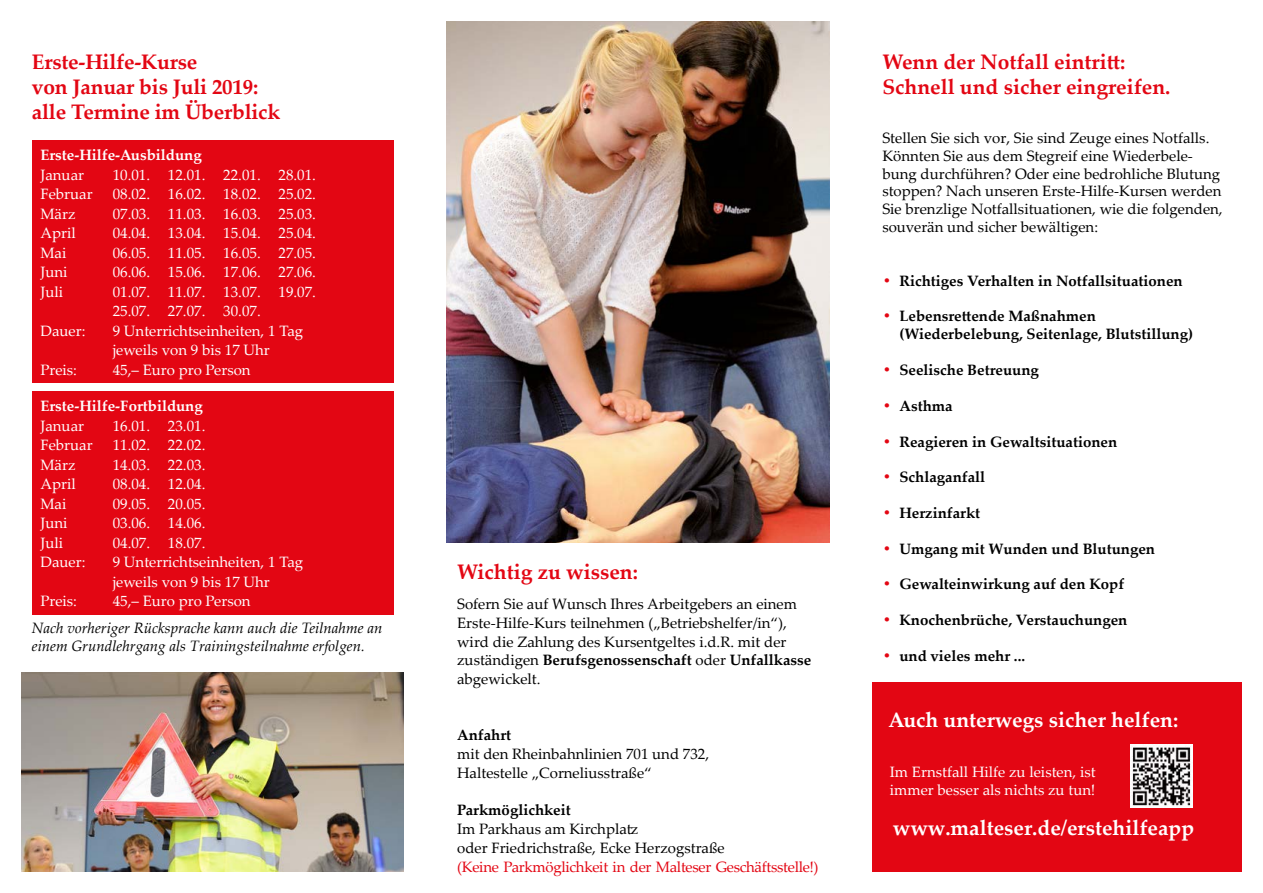
<style>
.page{position:relative;width:1263px;height:893px;background:#fff}
.page>*{position:absolute;margin:0;border:0;box-sizing:border-box;transform-origin:0 0}
.t1{font:700 21px/25.2px "Palatino Linotype";color:#e30613}
.t2{font:700 21px "Palatino Linotype";color:#fff}
.t3{font:15px/18.8px "Palatino Linotype";color:#000}
.t4{font:15px/19.5px "Palatino Linotype";color:#fff}
.t5{font:700 15px/17.9px "Palatino Linotype";color:#000}
.t6{font:italic 15px/18px "Palatino Linotype";color:#000}
.t7{font:15px "Palatino Linotype";letter-spacing:-.02em;color:#e30613}
.t8{font:700 15px "Palatino Linotype";color:#fff}
.s1{font-weight:700}
.s2{color:#e30613}
</style>
<div class="page">
<div style="left:872px;top:682px;width:370px;height:190px;background:#e30613"></div>
<img style="left:1130px;top:745px;width:63px;height:62px">
<img style="left:446px;top:21px;width:383px;height:522px">
<div style="left:32px;top:141px;width:361px;height:242px;background:#e30613"></div>
<div style="left:32px;top:392px;width:361px;height:223px;background:#e30613"></div>
<img style="left:21px;top:672px;width:383px;height:200px">
<h1 class="t1" style="left:32px;top:48px;width:250px">Erste-Hilfe-Kurse<br>von Januar bis Juli 2019: alle Termine im Überblick</h1>
<h1 class="t1" style="left:882px;top:48px;width:290px">Wenn der Notfall eintritt:<br>Schnell und sicher eingreifen.</h1>
<p class="t8" style="left:40px;top:144px;width:163px">Erste-Hilfe-Ausbildung</p>
<p class="t4" style="left:40px;top:164px;width:45px">Januar</p>
<p class="t4" style="left:113px;top:164px;width:205px">10.01. 12.01. 22.01. 28.01.</p>
<p class="t4" style="left:40px;top:184px;width:54px">Februar</p>
<p class="t4" style="left:113px;top:184px;width:205px">08.02. 16.02. 18.02. 25.02.</p>
<p class="t4" style="left:40px;top:203px;width:37px">März</p>
<p class="t4" style="left:113px;top:203px;width:205px">07.03. 11.03. 16.03. 25.03.</p>
<p class="t4" style="left:40px;top:223px;width:37px">April</p>
<p class="t4" style="left:113px;top:223px;width:205px">04.04. 13.04. 15.04. 25.04.</p>
<p class="t4" style="left:40px;top:242px;width:28px">Mai</p>
<p class="t4" style="left:113px;top:242px;width:205px">06.05. 11.05. 16.05. 27.05.</p>
<p class="t4" style="left:40px;top:262px;width:29px">Juni</p>
<p class="t4" style="left:113px;top:262px;width:205px">06.06. 15.06. 17.06. 27.06.</p>
<p class="t4" style="left:40px;top:281px;width:24px">Juli</p>
<p class="t4" style="left:113px;top:281px;width:205px">01.07. 11.07. 13.07. 19.07.<br>25.07. 27.07. 30.07.</p>
<p class="t4" style="left:40px;top:320px;width:47px">Dauer:</p>
<p class="t4" style="left:113px;top:320px;width:192px">9 Unterrichtseinheiten, 1 Tag jeweils von 9 bis 17 Uhr</p>
<p class="t4" style="left:40px;top:359px;width:38px">Preis:</p>
<p class="t4" style="left:113px;top:359px;width:139px">45,– Euro pro Person</p>
<p class="t8" style="left:40px;top:395px;width:164px">Erste-Hilfe-Fortbildung</p>
<p class="t4" style="left:40px;top:415px;width:45px">Januar</p>
<p class="t4" style="left:113px;top:415px;width:94px">16.01. 23.01.</p>
<p class="t4" style="left:40px;top:435px;width:54px">Februar</p>
<p class="t4" style="left:113px;top:435px;width:94px">11.02. 22.02.</p>
<p class="t4" style="left:40px;top:454px;width:37px">März</p>
<p class="t4" style="left:113px;top:454px;width:94px">14.03. 22.03.</p>
<p class="t4" style="left:40px;top:474px;width:37px">April</p>
<p class="t4" style="left:113px;top:474px;width:94px">08.04. 12.04.</p>
<p class="t4" style="left:40px;top:493px;width:28px">Mai</p>
<p class="t4" style="left:113px;top:493px;width:94px">09.05. 20.05.</p>
<p class="t4" style="left:40px;top:513px;width:29px">Juni</p>
<p class="t4" style="left:113px;top:513px;width:94px">03.06. 14.06.</p>
<p class="t4" style="left:40px;top:532px;width:24px">Juli</p>
<p class="t4" style="left:113px;top:532px;width:94px">04.07. 18.07.</p>
<p class="t4" style="left:40px;top:552px;width:47px">Dauer:</p>
<p class="t4" style="left:113px;top:552px;width:192px">9 Unterrichtseinheiten, 1 Tag jeweils von 9 bis 17 Uhr</p>
<p class="t4" style="left:40px;top:591px;width:38px">Preis:</p>
<p class="t4" style="left:113px;top:591px;width:139px">45,– Euro pro Person</p>
<p class="t6" style="left:32px;top:618px;width:352px">Nach vorheriger Rücksprache kann auch die Teilnahme an einem Grundlehrgang als Trainingsteilnahme erfolgen.</p>
<h1 class="t1" style="left:457px;top:559px;width:182px">Wichtig zu wissen:</h1>
<p class="t3" style="left:457px;top:594px;width:356px">Sofern Sie auf Wunsch Ihres Arbeitgebers an einem Erste-Hilfe-Kurs teilnehmen („Betriebshelfer/in“), wird die Zahlung des Kursentgeltes i.d.R. mit der zuständigen <span class="s1">Berufsgenossenschaft</span> oder <span class="s1">Unfallkasse </span>abgewickelt.</p>
<p class="t5" style="left:457px;top:726px;width:56px">Anfahrt</p>
<p class="t3" style="left:457px;top:744px;width:254px">mit den Rheinbahnlinien 701 und 732,<br>Haltestelle „Corneliusstraße“</p>
<p class="t5" style="left:457px;top:801px;width:115px">Parkmöglichkeit</p>
<p class="t3" style="left:457px;top:819px;width:269px">Im Parkhaus am Kirchplatz<br>oder Friedrichstraße, Ecke Herzogstraße</p>
<p class="t7" style="left:457px;top:856px;width:363px">(Keine Parkmöglichkeit in der Malteser Geschäftsstelle!)</p>
<p class="t3" style="left:882px;top:128px;width:342px;line-height:17.9px">Stellen Sie sich vor, Sie sind Zeuge eines Notfalls.<br>Könnten Sie aus dem Stegreif eine Wiederbele&shy;bung durchführen? Oder eine bedrohliche Blutung stoppen? Nach unseren Erste-Hilfe-Kursen werden Sie brenzlige Notfallsituationen, wie die folgenden, souverän und sicher bewältigen:</p>
<p class="t5" style="left:882px;top:271px;width:302px"><span class="s2">•</span> Richtiges Verhalten in Notfallsituationen</p>
<p class="t5" style="left:899px;top:307px;width:295px;text-indent:-17px"><span class="s2">•</span> Lebensrettende Maßnahmen (Wiederbelebung, Seitenlage, Blutstillung)</p>
<p class="t5" style="left:882px;top:360px;width:158px"><span class="s2">•</span> Seelische Betreuung</p>
<p class="t5" style="left:882px;top:396px;width:72px"><span class="s2">•</span> Asthma</p>
<p class="t5" style="left:882px;top:432px;width:236px"><span class="s2">•</span> Reagieren in Gewaltsituationen</p>
<p class="t5" style="left:882px;top:468px;width:104px"><span class="s2">•</span> Schlaganfall</p>
<p class="t5" style="left:882px;top:503px;width:99px"><span class="s2">•</span> Herzinfarkt</p>
<p class="t5" style="left:882px;top:539px;width:274px"><span class="s2">•</span> Umgang mit Wunden und Blutungen</p>
<p class="t5" style="left:882px;top:575px;width:243px"><span class="s2">•</span> Gewalteinwirkung auf den Kopf</p>
<p class="t5" style="left:882px;top:610px;width:246px"><span class="s2">•</span> Knochenbrüche, Verstauchungen</p>
<p class="t5" style="left:882px;top:646px;width:144px"><span class="s2">•</span> und vieles mehr ...</p>
<h1 class="t2" style="left:888px;top:705px;width:291px">Auch unterwegs sicher helfen:</h1>
<p class="t4" style="left:890px;top:763px;width:207px;line-height:18px">Im Ernstfall Hilfe zu leisten, ist immer besser als nichts zu tun!</p>
<h1 class="t2" style="left:893px;top:813px;width:303px">www.malteser.de/erstehilfeapp</h1>
</div>
